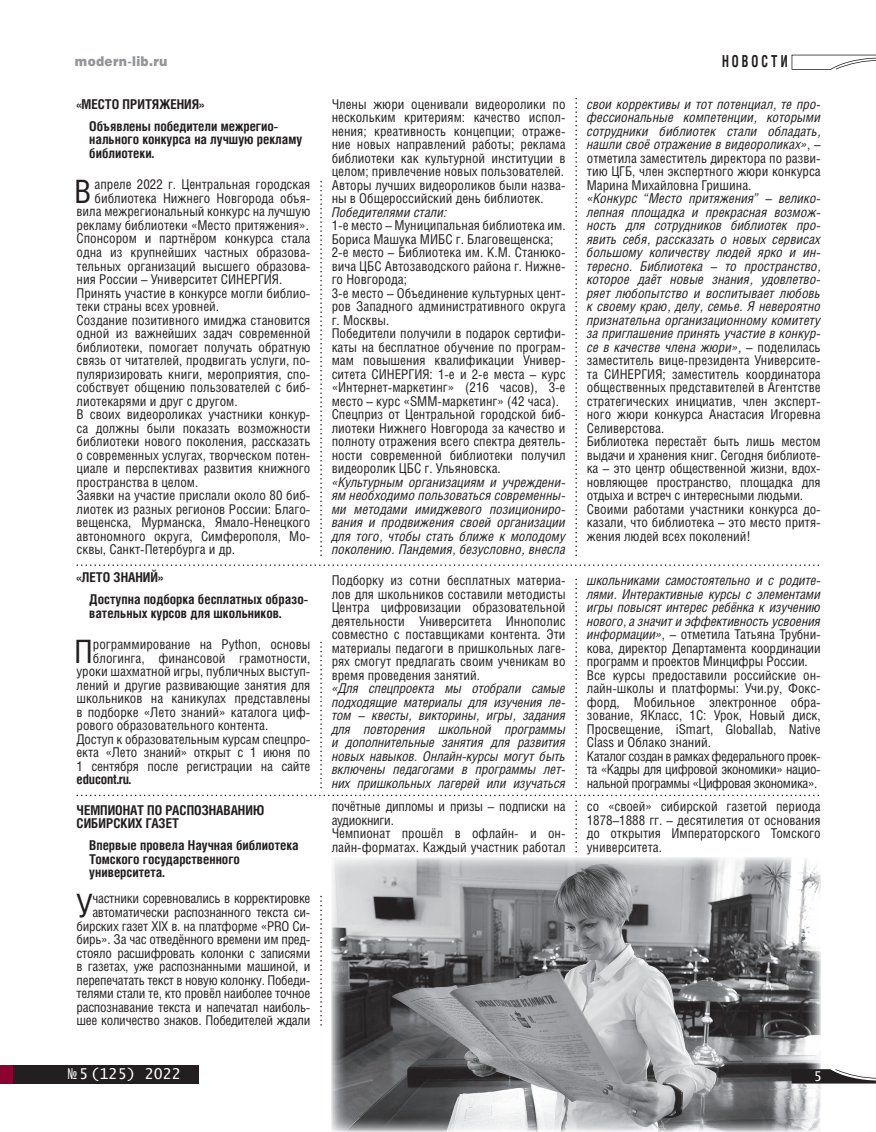
<style>
.page{position:relative;width:876px;height:1132px;background:#fff}
.page>*{position:absolute;margin:0;border:0;box-sizing:border-box;transform-origin:0 0}
.t1{font:32.25px "Helios Cond";color:#231f20}
.t2{font:700 16.5px "Helios Cond C";letter-spacing:.25em;color:#231f20;scale:.75 1}
.t3{font:15px "Lucida Console";color:#fff}
.t4{font:13.5px/13.5px "Helios Cond";color:#231f20}
.t5{font:italic 13.5px/13.5px "Helios Cond";color:#231f20;text-align:justify}
.t6{font:13.5px/13.5px "Helios Cond";letter-spacing:-.02em;color:#231f20;text-align:right}
.t7{font:700 13.5px/13.5px "Helios Cond";color:#231f20}
.t8{font:13.5px "Helios Black C";letter-spacing:.025em;color:#939598;scale:.9 1}
.t9{font:13.5px "Lucida Console";color:#fff}
.s1{font-style:normal}
.s2{font-style:italic}
</style>
<div class="page">
<svg style="left:77px;top:564px;width:742px;height:1px"></svg>
<svg style="left:320px;top:181px;width:2px;height:375px"></svg>
<svg style="left:320px;top:641px;width:2px;height:147px"></svg>
<svg style="left:320px;top:895px;width:2px;height:130px"></svg>
<svg style="left:77px;top:794px;width:742px;height:58px"></svg>
<svg style="left:575px;top:578px;width:2px;height:210px"></svg>
<svg style="left:575px;top:98px;width:2px;height:458px"></svg>
<img style="left:332px;top:857px;width:489px;height:274px">
<svg style="left:791px;top:1068px;width:85px;height:15px"></svg>
<div style="left:13px;top:1064px;width:186px;height:18px;background:#231f20"></div>
<svg style="left:792px;top:55px;width:84px;height:15px"></svg>
<div style="left:0;top:1064px;width:13px;height:18px;background:#8b012f"></div>
<p class="t8" style="left:75px;top:57px;width:104px">modern-lib.ru</p>
<p class="t7" style="left:89px;top:94px;width:191px;line-height:22px;text-indent:-13px">«МЕСТО ПРИТЯЖЕНИЯ»<br>Объявлены победители межрегио-</p>
<p class="t7" style="left:89px;top:134px;width:214px">нального конкурса на лучшую рекламу библиотеки.</p>
<h1 class="t1" style="left:74px;top:180px;width:19px">В</h1>
<p class="t4" style="left:95px;top:179px;width:217px">апреле 2022 г. Центральная городская</p>
<p class="t4" style="left:95px;top:192px;width:217px">библиотека Нижнего Новгорода объя-</p>
<p class="t4" style="left:77px;top:206px;width:235px">вила межрегиональный конкурс на лучшую</p>
<p class="t4" style="left:77px;top:219px;width:234px">рекламу библиотеки «Место притяжения».</p>
<p class="t4" style="left:77px;top:233px;width:235px">Спонсором и партнёром конкурса стала</p>
<p class="t4" style="left:77px;top:246px;width:235px">одна из крупнейших частных образова-</p>
<p class="t4" style="left:77px;top:260px;width:235px">тельных организаций высшего образова-</p>
<p class="t4" style="left:77px;top:273px;width:207px">ния России – Университет СИНЕРГИЯ.</p>
<p class="t4" style="left:77px;top:287px;width:235px">Принять участие в конкурсе могли библио-</p>
<p class="t4" style="left:77px;top:300px;width:144px">теки страны всех уровней.</p>
<p class="t4" style="left:77px;top:314px;width:235px">Создание позитивного имиджа становится</p>
<p class="t4" style="left:77px;top:327px;width:235px">одной из важнейших задач современной</p>
<p class="t4" style="left:77px;top:341px;width:235px">библиотеки, помогает получать обратную</p>
<p class="t4" style="left:77px;top:354px;width:235px">связь от читателей, продвигать услуги, по-</p>
<p class="t4" style="left:77px;top:368px;width:235px">пуляризировать книги, мероприятия, спо-</p>
<p class="t4" style="left:77px;top:381px;width:235px">собствует общению пользователей с биб-</p>
<p class="t4" style="left:77px;top:395px;width:163px">лиотекарями и друг с другом.</p>
<p class="t4" style="left:77px;top:408px;width:235px">В своих видеороликах участники конкур-</p>
<p class="t4" style="left:77px;top:422px;width:235px">са должны были показать возможности</p>
<p class="t4" style="left:77px;top:435px;width:235px">биб лиотеки нового поколения, рассказать</p>
<p class="t4" style="left:77px;top:449px;width:235px">о современных услугах, творческом потен-</p>
<p class="t4" style="left:77px;top:462px;width:235px">циале и перспективах развития книжного</p>
<p class="t4" style="left:77px;top:476px;width:123px">пространства в целом.</p>
<p class="t4" style="left:77px;top:489px;width:235px">Заявки на участие прислали около 80 биб-</p>
<p class="t4" style="left:77px;top:503px;width:235px">лиотек из разных регионов России: Благо-</p>
<p class="t4" style="left:77px;top:516px;width:235px">вещенска, Мурманска, Ямало-Ненецкого</p>
<p class="t4" style="left:77px;top:530px;width:235px">автономного округа, Симферополя, Мо-</p>
<p class="t4" style="left:77px;top:543px;width:160px">сквы, Санкт-Петербурга и др.</p>
<p class="t7" style="left:89px;top:567px;width:220px;line-height:22px;text-indent:-13px">«ЛЕТО ЗНАНИЙ»<br>Доступна подборка бесплатных образо-</p>
<p class="t7" style="left:89px;top:607px;width:193px">вательных курсов для школьников.</p>
<h1 class="t1" style="left:74px;top:639px;width:20px">П</h1>
<p class="t4" style="left:93px;top:638px;width:219px">рограммирование на Python, основы</p>
<p class="t4" style="left:93px;top:652px;width:219px">блогинга, финансовой грамотности,</p>
<p class="t4" style="left:77px;top:665px;width:235px">уроки шахматной игры, публичных выступ-</p>
<p class="t4" style="left:77px;top:679px;width:235px">лений и другие развивающие занятия для</p>
<p class="t4" style="left:77px;top:692px;width:235px">школьников на каникулах представлены</p>
<p class="t4" style="left:77px;top:706px;width:235px">в подборке «Лето знаний» каталога циф-</p>
<p class="t4" style="left:77px;top:719px;width:193px">рового образовательного контента.</p>
<p class="t4" style="left:77px;top:733px;width:235px">Доступ к образовательным курсам спецпро-</p>
<p class="t4" style="left:77px;top:746px;width:235px">екта «Лето знаний» открыт с 1 июня по</p>
<p class="t4" style="left:77px;top:760px;width:235px">1 сентября после регистрации на сайте</p>
<p class="t7" style="left:77px;top:773px;width:56px">educont.ru.</p>
<p class="t7" style="left:77px;top:804px;width:189px">ЧЕМПИОНАТ ПО РАСПОЗНАВАНИЮ<br>СИБИРСКИХ ГАЗЕТ</p>
<p class="t7" style="left:89px;top:839px;width:211px">Впервые провела Научная библиотека<br>Томского государственного университета.</p>
<h1 class="t1" style="left:76px;top:893px;width:18px">У</h1>
<p class="t6" style="left:77px;top:892px;width:235px">частники соревновались в корректировке автоматически распознанного текста си&shy;бирских газет XIX в. на платформе «PRO Си&shy;бирь». За час отведённого времени им пред&shy;стояло расшифровать колонки с записями в газетах, уже распознанными машиной, и перепечатать текст в новую колонку. Победи&shy;телями стали те, кто провёл наиболее точное распознавание текста и напечатал наиболь&shy;шее количество знаков. Победителей ждали</p>
<p class="t4" style="left:332px;top:98px;width:235px;text-align:justify">Члены жюри оценивали видеоролики по нескольким критериям: качество испол&shy;нения; креативность концепции; отраже&shy;ние новых направлений работы; реклама библиотеки как культурной институции в целом; привлечение новых пользователей.<br>Авторы лучших видеороликов были назва&shy;ны в Общероссийский день библиотек.</p>
<p class="t5" style="left:332px;top:206px;width:117px">Победителями стали:</p>
<p class="t4" style="left:332px;top:220px;width:235px">1-е место – Муниципальная библиотека им.<br>Бориса Машука МИБС г. Благовещенска; 2-е место – Библиотека им. К.М. Станюко&shy;вича ЦБС Автозаводского района г. Нижне&shy;го Новгорода;<br>3-е место – Объединение культурных цент&shy;ров Западного административного округа г. Москвы.<br>Победители получили в подарок сертифи&shy;каты на бесплатное обучение по програм&shy;мам повышения квалификации Универ&shy;ситета СИНЕРГИЯ: 1-е и 2-е места – курс «Интернет-маркетинг» (216 часов), 3-е место – курс «SMM-маркетинг» (42 часа).<br>Спецприз от Центральной городской биб&shy;лиотеки Нижнего Новгорода за качество и полноту отражения всего спектра деятель&shy;ности современной библиотеки получил видеоролик ЦБС г. Ульяновска.</p>
<p class="t5" style="left:332px;top:476px;width:235px">«Культурным организациям и учреждени&shy;ям необходимо пользоваться современны&shy;ми методами имиджевого позициониро&shy;вания и продвижения своей организации для того, чтобы стать ближе к молодому поколению. Пандемия, безусловно, внесла</p>
<p class="t4" style="left:332px;top:574px;width:235px;text-align:justify">Подборку из сотни бесплатных материа&shy;лов для школьников составили методисты Центра цифровизации образовательной деятельности Университета Иннополис совместно с поставщиками контента. Эти материалы педагоги в пришкольных лаге&shy;рях смогут предлагать своим ученикам во время проведения занятий.</p>
<p class="t5" style="left:332px;top:682px;width:235px">«Для спецпроекта мы отобрали самые подходящие материалы для изучения ле&shy;том – квесты, викторины, игры, задания для повторения школьной программы и дополнительные занятия для развития новых навыков. Онлайн-курсы могут быть включены педагогами в программы лет&shy;них пришкольных лагерей или изучаться</p>
<p class="t2" style="left:722px;top:56px;width:89px">НОВОСТИ</p>
<p class="t5" style="left:587px;top:98px;width:235px">свои коррективы и тот потенциал, те про&shy;фессиональные компетенции, которыми сотрудники библиотек стали обладать, нашли своё отражение в видеороликах»<span class="s1">, – отметила заместитель директора по разви&shy;тию ЦГБ, член экспертного жюри конкурса Марина Михайловна Гришина.</span></p>
<p class="t4" style="left:587px;top:193px;width:235px"><span class="s2">«Конкурс “Место притяжения” – велико&shy;лепная площадка и прекрасная возмож&shy;ность для сотрудников библиотек про&shy;явить себя, рассказать о новых сервисах большому количеству людей ярко и ин&shy;тересно. Библиотека – то пространство, которое даёт новые знания, удовлетво&shy;ряет любопытство и воспитывает любовь к своему краю, делу, семье. Я невероятно признательна организационному комитету за приглашение принять участие в конкур&shy;се в качестве члена жюри»,</span> – поделилась заместитель вице-президента Университе&shy;та СИНЕРГИЯ; заместитель координатора общественных представителей в Агентстве стратегических инициатив, член эксперт&shy;ного жюри конкурса Анастасия Игоревна Селиверстова.<br>Библиотека перестаёт быть лишь местом выдачи и хранения книг. Сегодня библиоте&shy;ка – это центр общественной жизни, вдох&shy;новляющее пространство, площадка для отдыха и встреч с интересными людьми.<br>Своими работами участники конкурса до&shy;казали, что библиотека – это место притя&shy;жения людей всех поколений!</p>
<p class="t4" style="left:587px;top:574px;width:235px"><span class="s2">школьниками самостоятельно и с родите&shy;лями. Интерактивные курсы с элементами игры повысят интерес ребёнка к изучению нового, а значит и эффективность усвоения информации»</span>, – отметила Татьяна Трубни&shy;кова, директор Департамента координации программ и проектов Минцифры России.<br>Все курсы предоставили российские он&shy;лайн-школы и платформы: Учи.ру, Фокс&shy;форд, Мобильное электронное обра&shy;зование, ЯКласс, 1С: Урок, Новый диск, Просвещение, iSmart, Globallab, Native Class и Облако знаний.<br>Каталог создан в рамках федерального проек&shy;та «Кадры для цифровой экономики» нацио&shy;нальной программы «Цифровая экономика».</p>
<p class="t4" style="left:332px;top:800px;width:235px">почётные дипломы и призы – подписки на аудиокниги.<br>Чемпионат прошёл в офлайн- и он&shy;лайн-форматах. Каждый участник работал</p>
<p class="t4" style="left:587px;top:800px;width:235px;text-align:justify">со «своей» сибирской газетой периода 1878–1888 гг. – десятилетия от основания до открытия Императорского Томского университета.</p>
<p class="t3" style="left:68px;top:1066px;width:115px">№ 5 (125) 2022</p>
<p class="t9" style="left:814px;top:1069px;width:10px">5</p>
</div>
